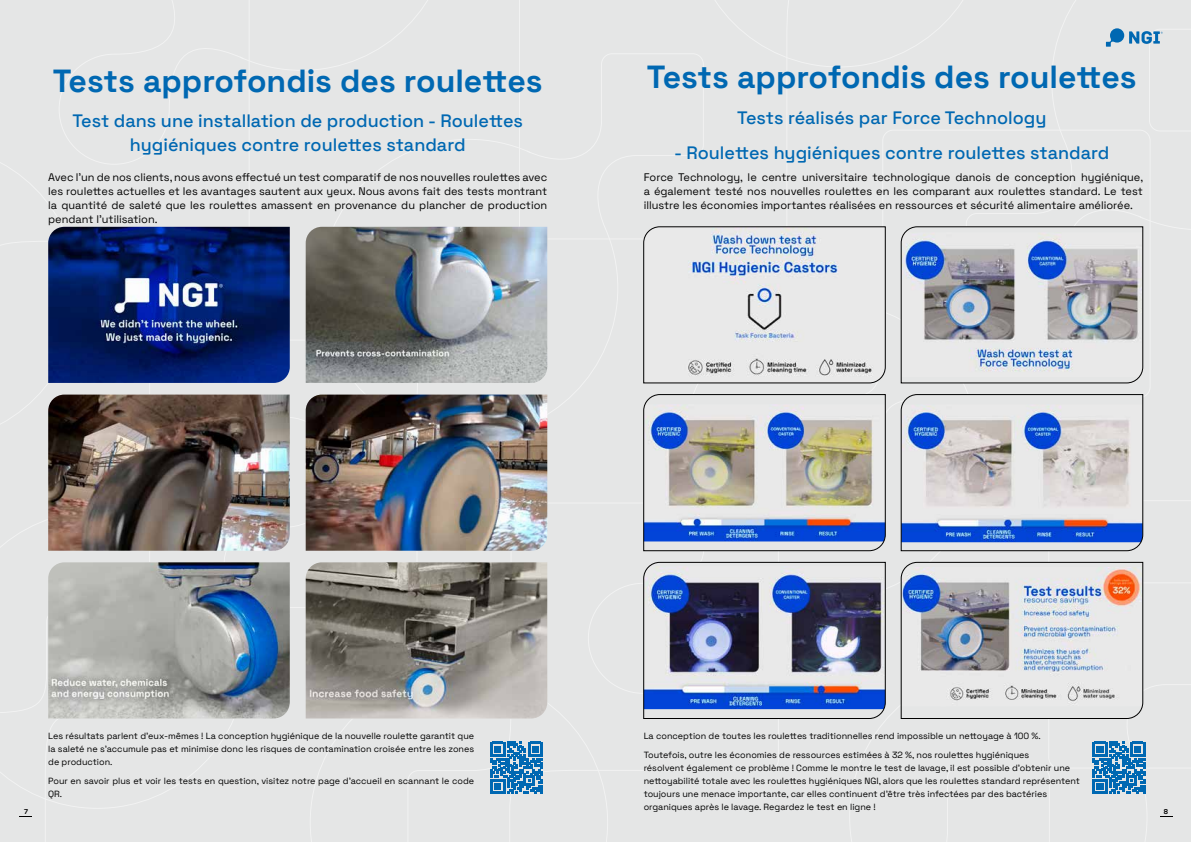
<style>
.page{position:relative;width:1191px;height:842px;background:#fff}
.page>*{position:absolute;margin:0;border:0;box-sizing:border-box;transform-origin:0 0}
.t1{font:700 32px "Space Grotesk";color:#0068b2}
.t2{font:500 18px/24px "Space Grotesk";color:#0068b2;text-align:center}
.t3{font:11px/14px "Space Grotesk";color:#000;text-align:justify}
.t4{font:9px/13px "Space Grotesk";color:#000}
.t5{font:700 7px "Space Grotesk";color:#000}
</style>
<div class="page">
<div style="left:779px;top:766px;width:69px;height:76px;background:#e5e6e6"></div>
<div style="left:848px;top:694px;width:343px;height:148px;background:#e5e6e6"></div>
<div style="left:1047px;top:398px;width:144px;height:371px;background:#e5e6e6"></div>
<div style="left:965px;top:0;width:226px;height:316px;background:#e5e6e6"></div>
<div style="left:521px;top:502px;width:258px;height:340px;background:#e5e6e6"></div>
<div style="left:885px;top:129px;width:266px;height:371px;background:#e5e6e6"></div>
<div style="left:290px;top:673px;width:318px;height:169px;background:#e5e6e6"></div>
<div style="left:587px;top:301px;width:393px;height:393px;background:#e5e6e6"></div>
<div style="left:290px;top:237px;width:231px;height:325px;background:#e5e6e6"></div>
<div style="left:319px;top:53px;width:385px;height:385px;background:#e5e6e6"></div>
<div style="left:518px;top:0;width:373px;height:240px;background:#e5e6e6"></div>
<div style="left:689px;top:0;width:393px;height:68px;background:#e5e6e6"></div>
<div style="left:0;top:416px;width:341px;height:393px;background:#e5e6e6"></div>
<div style="left:0;top:0;width:58px;height:144px;background:#e5e6e6"></div>
<div style="left:58px;top:0;width:393px;height:165px;background:#e5e6e6"></div>
<div style="left:1106px;top:0;width:85px;height:132px;background:#e5e6e6"></div>
<svg style="left:643px;top:226px;width:242px;height:157px;background:#d9dce0"></svg>
<svg style="left:0;top:144px;width:290px;height:407px;background:#818dad"></svg>
<img style="left:48px;top:395px;width:242px;height:156px">
<img style="left:643px;top:394px;width:242px;height:157px">
<img style="left:643px;top:562px;width:242px;height:157px">
<img style="left:306px;top:227px;width:241px;height:156px">
<img style="left:900px;top:226px;width:243px;height:157px">
<img style="left:306px;top:395px;width:241px;height:156px">
<svg style="left:900px;top:394px;width:243px;height:157px;background:#b4bcd1"></svg>
<img style="left:306px;top:562px;width:241px;height:156px">
<img style="left:900px;top:562px;width:243px;height:157px">
<svg style="left:490px;top:742px;width:53px;height:52px;background:#3e8ac0"></svg>
<svg style="left:1092px;top:742px;width:53px;height:52px;background:#3f8ac0"></svg>
<svg style="left:1160px;top:817px;width:12px;height:1px"></svg>
<svg style="left:0;top:562px;width:290px;height:280px;background:#c0c5c8"></svg>
<h1 class="t1" style="left:53px;top:58px;width:491px">Tests approfondis des roulettes</h1>
<h2 class="t2" style="left:72px;top:108px;width:452px">Test dans une installation de production - Roulettes hygiéniques contre roulettes standard</h2>
<h1 class="t1" style="left:647px;top:54px;width:491px">Tests approfondis des roulettes</h1>
<h2 class="t2" style="left:737px;top:104px;width:311px">Tests réalisés par Force Technology</h2>
<h2 class="t2" style="left:674px;top:140px;width:436px">- Roulettes hygiéniques contre roulettes standard</h2>
<p class="t3" style="left:48px;top:169px;width:500px">Avec l’un de nos clients, nous avons effectué un test comparatif de nos nouvelles roulettes avec les roulettes actuelles et les avantages sautent aux yeux. Nous avons fait des tests montrant la quantité de saleté que les roulettes amassent en provenance du plancher de production pendant l’utilisation.</p>
<p class="t3" style="left:643px;top:169px;width:501px">Force Technology, le centre universitaire technologique danois de conception hygiénique, a également testé nos nouvelles roulettes en les comparant aux roulettes standard. Le test illustre les économies importantes réalisées en ressources et sécurité alimentaire améliorée.</p>
<p class="t4" style="left:643px;top:726px;width:399px;line-height:18.7px">La conception de toutes les roulettes traditionnelles rend impossible un nettoyage à 100 %.<br>Toutefois, outre les économies de ressources estimées à 32 %, nos roulettes hygiéniques</p>
<p class="t4" style="left:643px;top:760px;width:438px">résolvent également ce problème ! Comme le montre le test de lavage, il est possible d’obtenir une nettoyabilité totale avec les roulettes hygiéniques NGI, alors que les roulettes standard représentent toujours une menace importante, car elles continuent d’être très infectées par des bactéries organiques après le lavage. Regardez le test en ligne !</p>
<p class="t4" style="left:48px;top:729px;width:427px;text-align:justify">Les résultats parlent d’eux-mêmes ! La conception hygiénique de la nouvelle roulette garantit que la saleté ne s’accumule pas et minimise donc les risques de contamination croisée entre les zones de production.</p>
<p class="t4" style="left:48px;top:774px;width:427px">Pour en savoir plus et voir les tests en question, visitez notre page d’accueil en scannant le code<br>QR.</p>
<p class="t5" style="left:24px;top:806px;width:5px">7</p>
<p class="t5" style="left:1164px;top:806px;width:6px">8</p>
</div>
